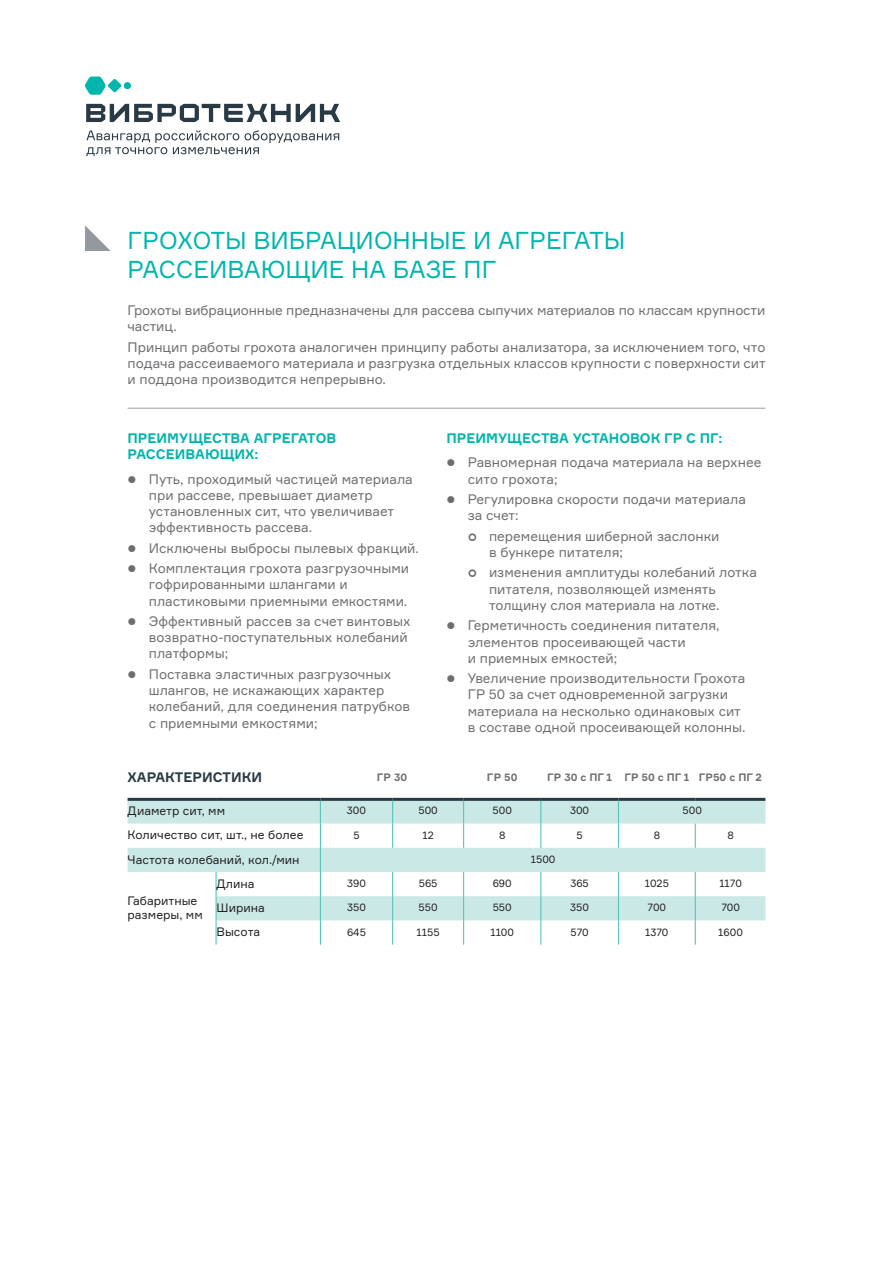
<style>
.page{position:relative;width:893px;height:1263px;background:#fff}
.page>*{position:absolute;margin:0;border:0;box-sizing:border-box;transform-origin:0 0}
.t1{font:24px/28.8px "Formular";color:#00b5ac}
.t2{font:13.5px/16.2px "Formular";color:#6c6d70}
.t3{font:700 13.5px/16.2px "Formular";color:#00b5ac}
.t4{font:700 13.5px "Formular";color:#2a3a44}
.t5{font:12px/14.4px "Formular";color:#231f20}
.t6{font:10.5px "Formular";color:#231f20}
.t7{font:700 10.5px "Formular";color:#6c6d70}
</style>
<div class="page">
<svg style="left:86px;top:104px;width:254px;height:18px"></svg>
<svg style="left:85px;top:77px;width:46px;height:18px"></svg>
<svg style="left:86px;top:130px;width:253px;height:26px"></svg>
<svg style="left:85px;top:225px;width:26px;height:26px"></svg>
<svg style="left:128px;top:801px;width:637px;height:119px;fill:#c9e8e6"></svg>
<hr style="left:128px;top:798px;width:88px;height:3px;background:#2a3a44">
<hr style="left:216px;top:798px;width:104px;height:3px;background:#2a3a44">
<hr style="left:320px;top:798px;width:73px;height:3px;background:#2a3a44">
<hr style="left:393px;top:798px;width:71px;height:3px;background:#2a3a44">
<hr style="left:464px;top:798px;width:77px;height:3px;background:#2a3a44">
<hr style="left:541px;top:798px;width:77px;height:3px;background:#2a3a44">
<hr style="left:618px;top:798px;width:77px;height:3px;background:#2a3a44">
<hr style="left:695px;top:798px;width:70px;height:3px;background:#2a3a44">
<hr style="left:215px;top:872px;width:2px;height:24px;background:#5ac4bd">
<hr style="left:215px;top:896px;width:2px;height:24px;background:#5ac4bd">
<hr style="left:215px;top:920px;width:2px;height:25px;background:#5ac4bd">
<svg style="left:320px;top:801px;width:1px;height:144px"></svg>
<svg style="left:392px;top:801px;width:1px;height:47px"></svg>
<svg style="left:463px;top:801px;width:1px;height:47px"></svg>
<svg style="left:540px;top:801px;width:1px;height:47px"></svg>
<svg style="left:618px;top:801px;width:1px;height:47px"></svg>
<svg style="left:695px;top:823px;width:1px;height:25px"></svg>
<svg style="left:392px;top:872px;width:1px;height:73px"></svg>
<svg style="left:463px;top:872px;width:1px;height:73px"></svg>
<svg style="left:540px;top:872px;width:1px;height:73px"></svg>
<svg style="left:618px;top:872px;width:1px;height:73px"></svg>
<svg style="left:695px;top:872px;width:1px;height:73px"></svg>
<hr style="left:128px;top:408px;width:637px;height:1px;background:#a8a9ad">
<h1 class="t1" style="left:128px;top:226px;width:499px">ГРОХОТЫ ВИБРАЦИОННЫЕ И АГРЕГАТЫ<br>РАССЕИВАЮЩИЕ НА БАЗЕ ПГ</h1>
<p class="t2" style="left:128px;top:302px;width:639px">Грохоты вибрационные предназначены для рассева сыпучих материалов по классам крупности частиц.</p>
<p class="t2" style="left:128px;top:339px;width:640px;text-align:justify">Принцип работы грохота аналогичен принципу работы анализатора, за исключением того, что подача рассеиваемого материала и разгрузка отдельных классов крупности с поверхности сит и поддона производится непрерывно.</p>
<p class="t3" style="left:128px;top:430px;width:210px">ПРЕИМУЩЕСТВА АГРЕГАТОВ<br>РАССЕИВАЮЩИХ:</p>
<p class="t2" style="left:149px;top:470px;width:265px">Путь, проходимый частицей материала при рассеве, превышает диаметр установленных сит, что увеличивает эффективность рассева.</p>
<p class="t2" style="left:149px;top:537px;width:272px;line-height:20.4px">Исключены выбросы пылевых фракций.<br>Комплектация грохота разгрузочными</p>
<p class="t2" style="left:149px;top:576px;width:260px">гофрированными шлангами и пластиковыми приемными емкостями.</p>
<p class="t2" style="left:149px;top:613px;width:263px">Эффективный рассев за счет винтовых возвратно-поступательных колебаний платформы;</p>
<p class="t2" style="left:149px;top:666px;width:263px">Поставка эластичных разгрузочных шлангов, не искажающих характер колебаний, для соединения патрубков с приемными емкостями;</p>
<p class="t3" style="left:446px;top:430px;width:277px">ПРЕИМУЩЕСТВА УСТАНОВОК ГР С ПГ:</p>
<p class="t2" style="left:468px;top:454px;width:295px">Равномерная подача материала на верхнее сито грохота;</p>
<p class="t2" style="left:468px;top:491px;width:280px">Регулировка скорости подачи материала за счет:</p>
<p class="t2" style="left:489px;top:528px;width:232px">перемещения шиберной заслонки в бункере питателя;</p>
<p class="t2" style="left:489px;top:564px;width:270px">изменения амплитуды колебаний лотка питателя, позволяющей изменять толщину слоя материала на лотке.</p>
<p class="t2" style="left:468px;top:617px;width:253px">Герметичность соединения питателя, элементов просеивающей части<br>и приемных емкостей;</p>
<p class="t2" style="left:468px;top:670px;width:279px">Увеличение производительности Грохота ГР 50 за счет одновременной загрузки материала на несколько одинаковых сит в составе одной просеивающей колонны.</p>
<p class="t4" style="left:128px;top:769px;width:136px">ХАРАКТЕРИСТИКИ</p>
<p class="t7" style="left:377px;top:771px;width:32px">ГР 30</p>
<p class="t7" style="left:487px;top:771px;width:32px">ГР 50</p>
<p class="t7" style="left:547px;top:771px;width:216px">ГР 30 с ПГ 1 ГР 50 с ПГ 1 ГР50 с ПГ 2</p>
<p class="t5" style="left:128px;top:803px;width:99px">Диаметр сит, мм</p>
<p class="t6" style="left:347px;top:804px;width:21px">300</p>
<p class="t6" style="left:418px;top:804px;width:21px">500</p>
<p class="t6" style="left:492px;top:804px;width:21px">500</p>
<p class="t6" style="left:570px;top:804px;width:21px">300</p>
<p class="t6" style="left:682px;top:804px;width:21px">500</p>
<p class="t5" style="left:128px;top:827px;width:177px">Количество сит, шт., не более</p>
<p class="t6" style="left:353px;top:828px;width:8px">5</p>
<p class="t6" style="left:422px;top:828px;width:13px">12</p>
<p class="t6" style="left:499px;top:828px;width:8px">8</p>
<p class="t6" style="left:576px;top:828px;width:8px">5</p>
<p class="t6" style="left:654px;top:828px;width:8px">8</p>
<p class="t6" style="left:727px;top:828px;width:8px">8</p>
<p class="t5" style="left:128px;top:852px;width:174px">Частота колебаний, кол./мин</p>
<p class="t6" style="left:531px;top:853px;width:26px">1500</p>
<p class="t5" style="left:128px;top:893px;width:77px">Габаритные размеры, мм</p>
<p class="t5" style="left:217px;top:876px;width:39px">Длина</p>
<p class="t6" style="left:347px;top:877px;width:20px">390</p>
<p class="t6" style="left:419px;top:877px;width:20px">565</p>
<p class="t6" style="left:493px;top:877px;width:21px">690</p>
<p class="t6" style="left:570px;top:877px;width:20px">365</p>
<p class="t6" style="left:645px;top:877px;width:26px">1025</p>
<p class="t6" style="left:719px;top:877px;width:24px">1170</p>
<p class="t5" style="left:217px;top:900px;width:50px">Ширина</p>
<p class="t6" style="left:347px;top:901px;width:20px">350</p>
<p class="t6" style="left:419px;top:901px;width:21px">550</p>
<p class="t6" style="left:493px;top:901px;width:21px">550</p>
<p class="t6" style="left:570px;top:901px;width:20px">350</p>
<p class="t6" style="left:648px;top:901px;width:20px">700</p>
<p class="t6" style="left:721px;top:901px;width:20px">700</p>
<p class="t5" style="left:217px;top:924px;width:45px">Высота</p>
<p class="t6" style="left:347px;top:925px;width:20px">645</p>
<p class="t6" style="left:417px;top:925px;width:25px">1155</p>
<p class="t6" style="left:490px;top:925px;width:25px">1100</p>
<p class="t6" style="left:570px;top:925px;width:20px">570</p>
<p class="t6" style="left:645px;top:925px;width:25px">1370</p>
<p class="t6" style="left:718px;top:925px;width:26px">1600</p>
</div>
